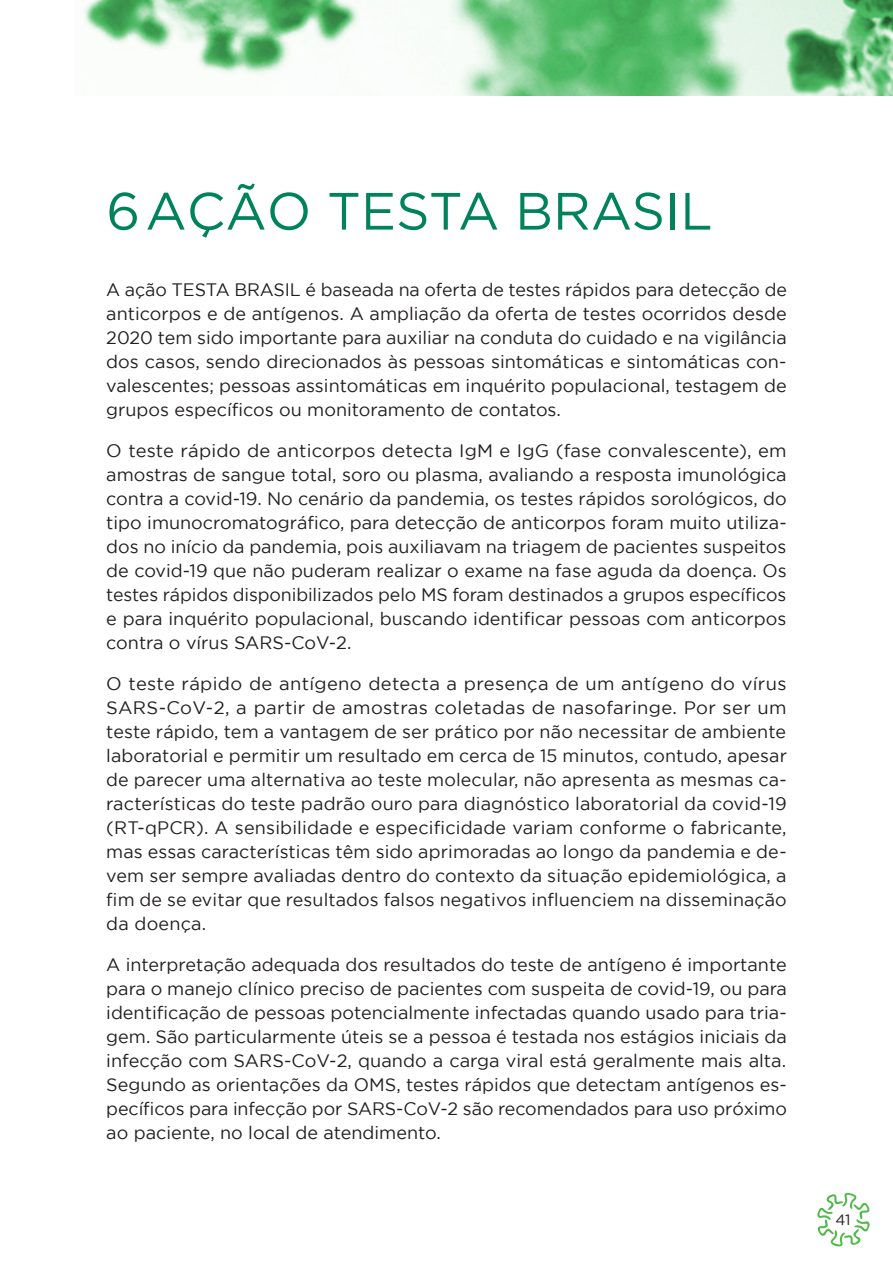
<style>
.page{position:relative;width:893px;height:1263px;background:#fff}
.page>*{position:absolute;margin:0;border:0;box-sizing:border-box;transform-origin:0 0}
.t1{font:52.35px "Gotham";color:#00835a}
.t2{font:18px/24px "Gotham";color:#231f20;text-align:justify}
.t3{font:15px "Gotham";color:#231f20}
</style>
<div class="page">
<svg style="left:817px;top:1192px;width:53px;height:54px"></svg>
<img style="left:84px;top:0;width:809px;height:96px">
<h1 class="t1" style="left:106px;top:182px;width:608px">6AÇÃO TESTA BRASIL</h1>
<p class="t2" style="left:106px;top:277px;width:682px">A ação TESTA BRASIL é baseada na oferta de testes rápidos para detecção de anticorpos e de antígenos. A ampliação da oferta de testes ocorridos desde 2020 tem sido importante para auxiliar na conduta do cuidado e na vigilância dos casos, sendo direcionados às pessoas sintomáticas e sintomáticas con&shy;valescentes; pessoas assintomáticas em inquérito populacional, testagem de grupos específicos ou monitoramento de contatos.</p>
<p class="t2" style="left:106px;top:438px;width:682px">O teste rápido de anticorpos detecta IgM e IgG (fase convalescente), em amostras de sangue total, soro ou plasma, avaliando a resposta imunológica contra a covid-19. No cenário da pandemia, os testes rápidos sorológicos, do tipo imunocromatográfico, para detecção de anticorpos foram muito utiliza&shy;dos no início da pandemia, pois auxiliavam na triagem de pacientes suspeitos de covid-19 que não puderam realizar o exame na fase aguda da doença. Os testes rápidos disponibilizados pelo MS foram destinados a grupos específicos e para inquérito populacional, buscando identificar pessoas com anticorpos contra o vírus SARS-CoV-2.</p>
<p class="t2" style="left:106px;top:671px;width:682px">O teste rápido de antígeno detecta a presença de um antígeno do vírus SARS-CoV-2, a partir de amostras coletadas de nasofaringe. Por ser um teste rápido, tem a vantagem de ser prático por não necessitar de ambiente laboratorial e permitir um resultado em cerca de 15 minutos, contudo, apesar de parecer uma alternativa ao teste molecular, não apresenta as mesmas ca&shy;racterísticas do teste padrão ouro para diagnóstico laboratorial da covid-19 (RT-qPCR). A sensibilidade e especificidade variam conforme o fabricante, mas essas características têm sido aprimoradas ao longo da pandemia e de&shy;vem ser sempre avaliadas dentro do contexto da situação epidemiológica, a fim de se evitar que resultados falsos negativos influenciem na disseminação da doença.</p>
<p class="t2" style="left:106px;top:952px;width:682px">A interpretação adequada dos resultados do teste de antígeno é importante para o manejo clínico preciso de pacientes com suspeita de covid-19, ou para identificação de pessoas potencialmente infectadas quando usado para tria&shy;gem. São particularmente úteis se a pessoa é testada nos estágios iniciais da infecção com SARS-CoV-2, quando a carga viral está geralmente mais alta.<br>Segundo as orientações da OMS, testes rápidos que detectam antígenos es&shy;pecíficos para infecção por SARS-CoV-2 são recomendados para uso próximo ao paciente, no local de atendimento.</p>
<p class="t3" style="left:835px;top:1211px;width:17px">41</p>
</div>
